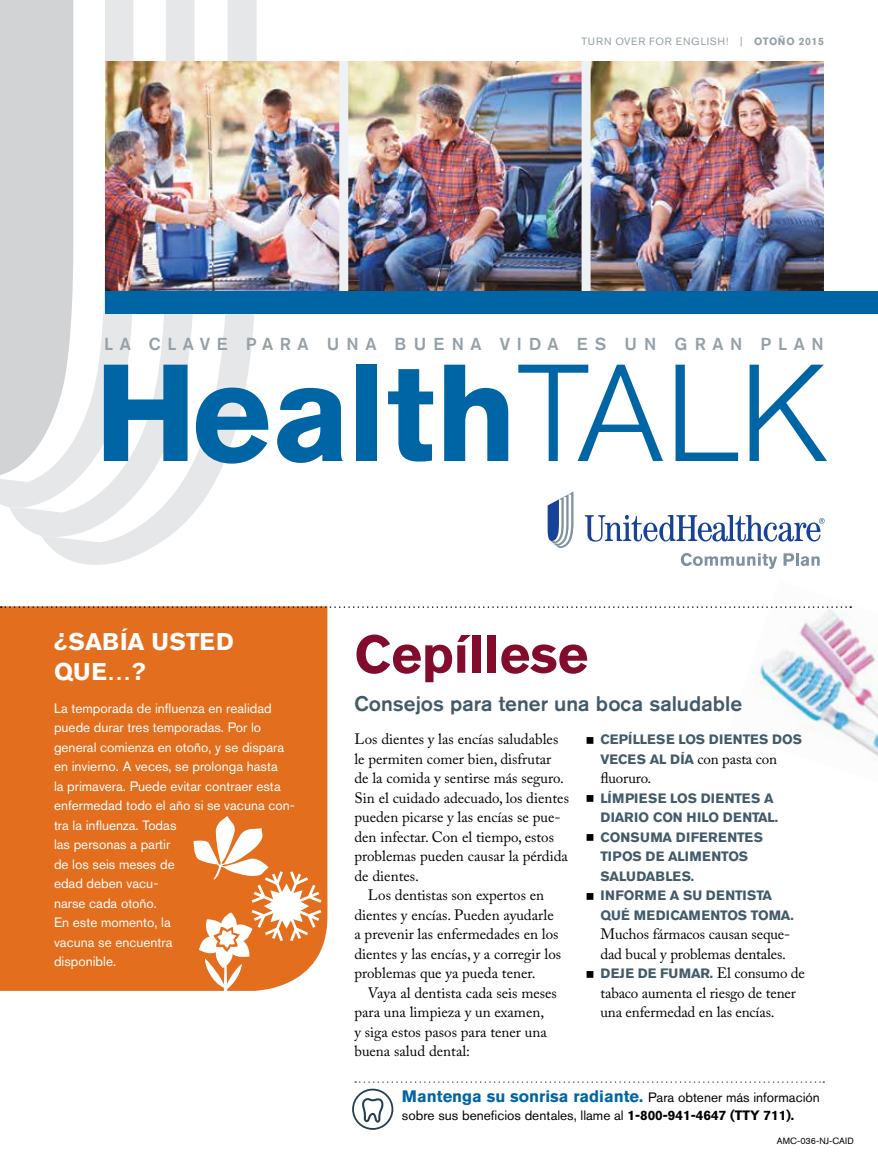
<style>
.page{position:relative;width:878px;height:1161px;background:#fff}
.page>*{position:absolute;margin:0;border:0;box-sizing:border-box;transform-origin:0 0}
.t1{font:700 136.5px "Akzidenz Grotesk BE";color:#0065a4}
.t2{font:700 52.5px "Akzidenz Grotesk BE";color:#830b2c}
.t3{font:700 24px/30px "Akzidenz Grotesk BE";color:#fff}
.t4{font:500 21px "Akzidenz Grotesk BE";color:#425a69}
.t5{font:500 17.25px "Akzidenz Grotesk BE";letter-spacing:.38em;color:#95a0a9}
.t6{font:700 16.5px "Akzidenz Grotesk BE";color:#0065a4}
.t7{font:15px/19.5px "Adobe Caslon Pro";color:#000}
.t8{font:13.5px/19.5px "Akzidenz Grotesk BE";color:#fff}
.t9{font:700 13.5px/19.5px "Akzidenz Grotesk BE";letter-spacing:.01em;color:#425a69}
.t10{font:13.5px "Akzidenz Grotesk BE";color:#000}
.t11{font:10.5px "Akzidenz Grotesk BE";letter-spacing:.07em;color:#95a0a9}
.t12{font:9px "Akzidenz Grotesk BE";color:#000}
.s1{font-weight:700}
.s2{font-weight:300}
.s3{font-family:"Akzidenz Grotesk BE";font-weight:700;font-size:13.5px;color:#425a69}
.s4{font-family:"Adobe Caslon Pro";font-weight:400;font-size:15px;color:#000}
.s5{font-weight:400;font-size:13.5px;color:#000}
</style>
<div class="page">
<img style="left:753px;top:606px;width:125px;height:151px">
<svg style="left:355px;top:1081px;width:469px;height:2px"></svg>
<svg style="left:352px;top:1089px;width:41px;height:41px"></svg>
<div style="left:0;top:606px;width:327px;height:385px;background:#e36f1e"></div>
<svg style="left:193px;top:816px;width:128px;height:175px"></svg>
<div style="left:0;top:0;width:9px;height:507px;background:#d1d3d4"></div>
<svg style="left:9px;top:0;width:32px;height:536px;background:#d5d7d8"></svg>
<svg style="left:41px;top:0;width:215px;height:565px"></svg>
<svg style="left:584px;top:515px;width:240px;height:27px"></svg>
<svg style="left:547px;top:492px;width:26px;height:56px"></svg>
<svg style="left:680px;top:553px;width:97px;height:16px"></svg>
<svg style="left:783px;top:553px;width:36px;height:13px"></svg>
<svg style="left:1px;top:606px;width:850px;height:2px"></svg>
<img style="left:106px;top:61px;width:233px;height:230px">
<img style="left:348px;top:61px;width:233px;height:230px">
<img style="left:590px;top:61px;width:234px;height:230px">
<div style="left:339px;top:61px;width:9px;height:242px;background:#eff2f4"></div>
<div style="left:581px;top:61px;width:9px;height:242px;background:#eff2f4"></div>
<div style="left:106px;top:291px;width:772px;height:23px;background:#0065a4"></div>
<p class="t11" style="left:581px;top:35px;width:244px">TURN OVER FOR ENGLISH! | <span class="s1">OTOÑO 2015</span></p>
<p class="t5" style="left:104px;top:333px;width:721px">LA CLAVE PARA UNA BUENA VIDA ES UN GRAN PLAN</p>
<h1 class="t1" style="left:94px;top:334px;width:736px">Health<span class="s2">TALK</span></h1>
<h3 class="t3" style="left:54px;top:626px;width:181px">¿SABÍA USTED<br>QUE…?</h3>
<p class="t8" style="left:54px;top:698px;width:242px">La temporada de influenza en realidad puede durar tres temporadas. Por lo general comienza en otoño, y se dispara en invierno. A veces, se prolonga hasta<br>la primavera. Puede evitar contraer esta enfermedad todo el año si se vacuna con&shy;tra la influenza. Todas<br>las personas a partir<br>de los seis meses de<br>edad deben vacu-<br>narse cada otoño.<br>En este momento, la<br>vacuna se encuentra<br>disponible.</p>
<h2 class="t2" style="left:354px;top:624px;width:235px">Cepíllese</h2>
<h3 class="t4" style="left:354px;top:691px;width:389px">Consejos para tener una boca saludable</h3>
<p class="t7" style="left:354px;top:730px;width:205px">Los dientes y las encías saludables</p>
<p class="t7" style="left:354px;top:749px;width:198px">le permiten comer bien, disfrutar</p>
<p class="t7" style="left:354px;top:769px;width:211px">de la comida y sentirse más seguro.</p>
<p class="t7" style="left:354px;top:788px;width:216px">Sin el cuidado adecuado, los dientes</p>
<p class="t7" style="left:354px;top:808px;width:207px">pueden picarse y las encías se pue-</p>
<p class="t7" style="left:354px;top:827px;width:201px">den infectar. Con el tiempo, estos</p>
<p class="t7" style="left:354px;top:847px;width:215px">problemas pueden causar la pérdida</p>
<p class="t7" style="left:354px;top:866px;width:66px">de dientes.</p>
<p class="t7" style="left:368px;top:886px;width:178px">Los dentistas son expertos en</p>
<p class="t7" style="left:354px;top:905px;width:201px">dientes y encías. Pueden ayudarle</p>
<p class="t7" style="left:354px;top:925px;width:206px">a prevenir las enfermedades en los</p>
<p class="t7" style="left:354px;top:944px;width:208px">dientes y las encías, y a corregir los</p>
<p class="t7" style="left:354px;top:964px;width:183px">problemas que ya pueda tener.</p>
<p class="t7" style="left:368px;top:983px;width:190px">Vaya al dentista cada seis meses</p>
<p class="t7" style="left:354px;top:1003px;width:191px">para una limpieza y un examen,</p>
<p class="t7" style="left:354px;top:1022px;width:194px">y siga estos pasos para tener una</p>
<p class="t7" style="left:354px;top:1042px;width:117px">buena salud dental:</p>
<p class="t9" style="left:600px;top:730px;width:203px">CEPÍLLESE LOS DIENTES DOS</p>
<p class="t7" style="left:600px;top:749px;width:178px"><span class="s3">VECES AL DÍA</span> con pasta con fluoruro.</p>
<p class="t9" style="left:600px;top:789px;width:195px">LÍMPIESE LOS DIENTES A<br>DIARIO CON HILO DENTAL.<br>CONSUMA DIFERENTES<br>TIPOS DE ALIMENTOS<br>SALUDABLES.<br>INFORME A SU DENTISTA<br>QUÉ MEDICAMENTOS TOMA.</p>
<p class="t7" style="left:600px;top:925px;width:191px">Muchos fármacos causan seque&shy;dad bucal y problemas dentales.</p>
<p class="t9" style="left:600px;top:964px;width:206px">DEJE DE FUMAR. <span class="s4">El consumo de</span></p>
<p class="t7" style="left:600px;top:983px;width:197px">tabaco aumenta el riesgo de tener una enfermedad en las encías.</p>
<p class="t6" style="left:402px;top:1087px;width:419px">Mantenga su sonrisa radiante. <span class="s5">Para obtener más información</span></p>
<p class="t10" style="left:402px;top:1108px;width:394px">sobre sus beneficios dentales, llame al <span class="s1">1-800-941-4647 (TTY 711).</span></p>
<p class="t12" style="left:776px;top:1136px;width:78px">AMC-036-NJ-CAID</p>
</div>
